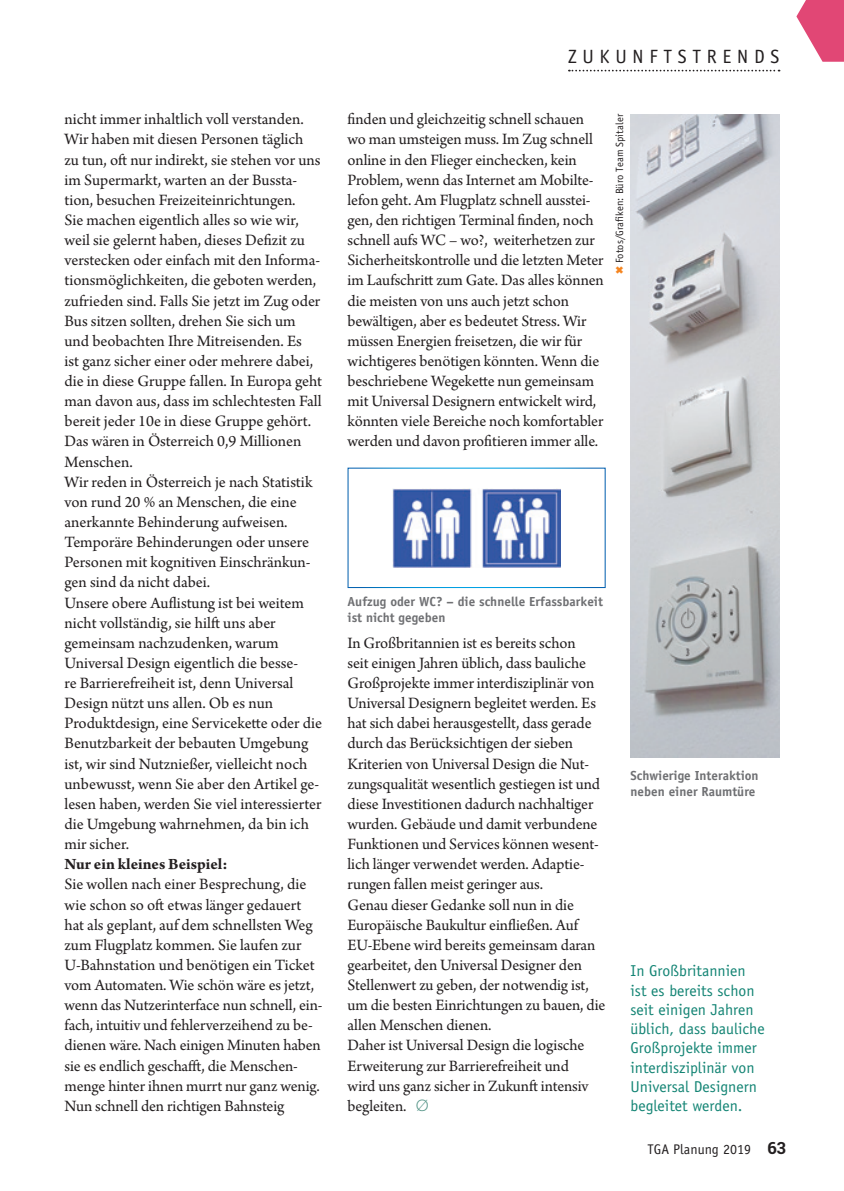
<style>
.page{position:relative;width:844px;height:1191px;background:#fff}
.page>*{position:absolute;margin:0;border:0;box-sizing:border-box;transform-origin:0 0}
.t1{font:19.25px "Officina Sans";letter-spacing:.3em;color:#231f20}
.Fließtext{font:16.62px/20.1px "Arno Pro";letter-spacing:-.005em;color:#231f20}
.Fließtext-2{font:700 16.62px "Arno Pro";color:#231f20}
.t2{font:15.75px/19.2px "Officina Sans";color:#138474}
.t3{font:14px "Officina Sans";color:#231f20}
.Biti{font:700 13.12px/15.8px "Officina Sans";color:#6f7073}
.Copyright{font:10.5px "Officina Sans";color:#231f20}
.s1{color:#f58520}
.s2{font-family:"Rockwell";font-weight:300;color:#559588}
.s3{font-family:"Roboto Slab";font-weight:700;font-size:16.62px}
</style>
<div class="page">
<img style="left:392px;top:488px;width:168px;height:79px">
<div style="left:347px;top:467px;width:258px;height:121px;border:1px solid #fff"></div>
<img style="left:630px;top:114px;width:149px;height:643px">
<svg style="left:568px;top:70px;width:211px;height:1px"></svg>
<svg style="left:796px;top:0;width:47px;height:62px"></svg>
<p class="Fließtext" style="left:64px;top:110px;width:259px">nicht immer inhaltlich voll verstanden.<br>Wir haben mit diesen Personen täglich zu tun, oft nur indirekt, sie stehen vor uns im Supermarkt, warten an der Bussta&shy;tion, besuchen Freizeiteinrichtungen.<br>Sie machen eigentlich alles so wie wir, weil sie gelernt haben, dieses Defizit zu verstecken oder einfach mit den Informa&shy;tionsmöglichkeiten, die geboten werden, zufrieden sind. Falls Sie jetzt im Zug oder Bus sitzen sollten, drehen Sie sich um und beobachten Ihre Mitreisenden. Es<br>ist ganz sicher einer oder mehrere dabei, die in diese Gruppe fallen. In Europa geht man davon aus, dass im schlechtesten Fall bereit jeder 10e in diese Gruppe gehört.<br>Das wären in Österreich 0,9 Millionen Menschen.</p>
<p class="Fließtext" style="left:64px;top:472px;width:249px">Wir reden in Österreich je nach Statistik von rund 20 % an Menschen, die eine anerkannte Behinderung aufweisen.<br>Temporäre Behinderungen oder unsere Personen mit kognitiven Einschränkun&shy;gen sind da nicht dabei.</p>
<p class="Fließtext" style="left:64px;top:593px;width:259px">Unsere obere Auflistung ist bei weitem nicht vollständig, sie hilft uns aber gemeinsam nachzudenken, warum Universal Design eigentlich die besse-<br>re Barrierefreiheit ist, denn Universal Design nützt uns allen. Ob es nun Produktdesign, eine Servicekette oder die Benutzbarkeit der bebauten Umgebung ist, wir sind Nutznießer, vielleicht noch unbewusst, wenn Sie aber den Artikel ge&shy;lesen haben, werden Sie viel interessierter die Umgebung wahrnehmen, da bin ich mir sicher.</p>
<p class="Fließtext-2" style="left:64px;top:854px;width:165px">Nur ein kleines Beispiel:</p>
<p class="Fließtext" style="left:64px;top:875px;width:259px">Sie wollen nach einer Besprechung, die wie schon so oft etwas länger gedauert hat als geplant, auf dem schnellsten Weg zum Flugplatz kommen. Sie laufen zur U-Bahnstation und benötigen ein Ticket vom Automaten. Wie schön wäre es jetzt, wenn das Nutzerinterface nun schnell, ein&shy;fach, intuitiv und fehlerverzeihend zu be&shy;dienen wäre. Nach einigen Minuten haben sie es endlich geschafft, die Menschen&shy;menge hinter ihnen murrt nur ganz wenig.<br>Nun schnell den richtigen Bahnsteig</p>
<p class="t1" style="left:568px;top:45px;width:213px">ZUKUNFTSTRENDS</p>
<p class="Fließtext" style="left:347px;top:110px;width:258px">finden und gleichzeitig schnell schauen wo man umsteigen muss. Im Zug schnell online in den Flieger einchecken, kein Problem, wenn das Internet am Mobilte&shy;lefon geht. Am Flugplatz schnell ausstei&shy;gen, den richtigen Terminal finden, noch schnell aufs WC – wo?, weiterhetzen zur Sicherheitskontrolle und die letzten Meter im Laufschritt zum Gate. Das alles können die meisten von uns auch jetzt schon bewältigen, aber es bedeutet Stress. Wir müssen Energien freisetzen, die wir für wichtigeres benötigen könnten. Wenn die beschriebene Wegekette nun gemeinsam mit Universal Designern entwickelt wird, könnten viele Bereiche noch komfortabler werden und davon profitieren immer alle.</p>
<p class="Copyright" style="left:613px;top:274px;width:161px;rotate:-90deg"><span class="s1">✖</span> Fotos/Grafiken: Büro Team Spitaler</p>
<p class="Biti" style="left:347px;top:593px;width:257px">Aufzug oder WC? – die schnelle Erfassbarkeit ist nicht gegeben</p>
<p class="Fließtext" style="left:347px;top:633px;width:254px">In Großbritannien ist es bereits schon seit einigen Jahren üblich, dass bauliche Großprojekte immer interdisziplinär von Universal Designern begleitet werden. Es hat sich dabei herausgestellt, dass gerade durch das Berücksichtigen der sieben Kriterien von Universal Design die Nut&shy;zungsqualität wesentlich gestiegen ist und diese Investitionen dadurch nachhaltiger wurden. Gebäude und damit verbundene Funktionen und Services können wesent&shy;lich länger verwendet werden. Adaptie&shy;rungen fallen meist geringer aus.</p>
<p class="Fließtext" style="left:347px;top:895px;width:259px">Genau dieser Gedanke soll nun in die Europäische Baukultur einfließen. Auf EU-Ebene wird bereits gemeinsam daran gearbeitet, den Universal Designer den Stellenwert zu geben, der notwendig ist, um die besten Einrichtungen zu bauen, die allen Menschen dienen.</p>
<p class="Fließtext" style="left:347px;top:1036px;width:242px">Daher ist Universal Design die logische Erweiterung zur Barrierefreiheit und wird uns ganz sicher in Zukunft intensiv begleiten. <span class="s2">Ø</span></p>
<p class="Biti" style="left:630px;top:767px;width:130px">Schwierige Interaktion neben einer Raumtüre</p>
<p class="t2" style="left:630px;top:961px;width:136px">In Großbritannien ist es bereits schon seit einigen Jahren üblich, dass bauliche<br>Großprojekte immer interdisziplinär von<br>Universal Designern begleitet werden.</p>
<p class="t3" style="left:647px;top:1140px;width:140px">TGA Planung 2019 <span class="s3">63</span></p>
</div>
